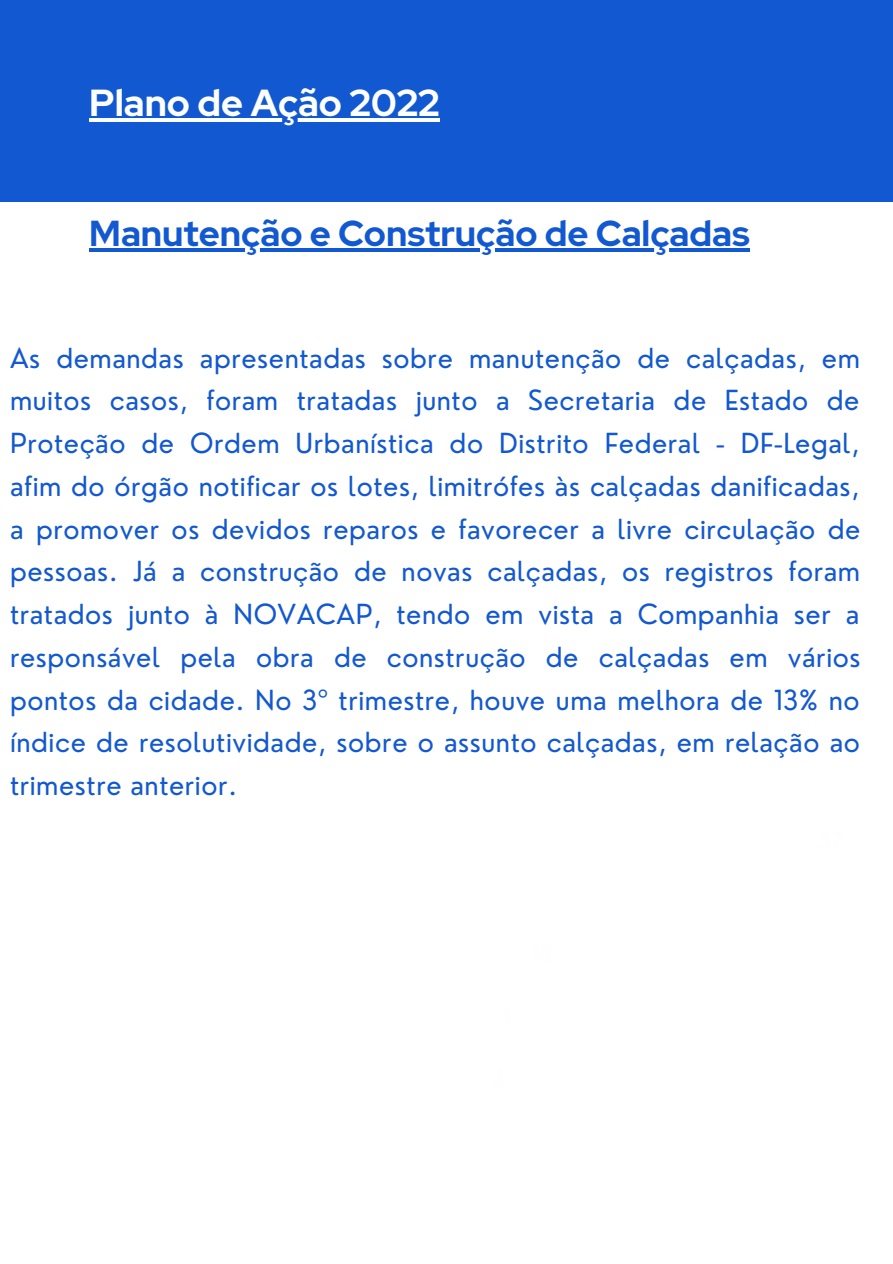
<style>
.page{position:relative;width:893px;height:1264px;background:#fff}
.page>*{position:absolute;margin:0;border:0;box-sizing:border-box;transform-origin:0 0}
.t1{font:700 37.5px "Red Hat Display";color:#fdfefe}
.t2{font:700 36px "Red Hat Display";color:#1258d0}
.t3{font:27px/42.8px "Nourd";letter-spacing:.02em;color:#1258d0;text-align:justify}
</style>
<div class="page">
<div style="left:0;top:0;width:892px;height:201px;background:#1258d0"></div>
<hr style="left:89px;top:119px;width:350px;height:3px;background:#fdfefe">
<hr style="left:89px;top:248px;width:660px;height:4px;background:#1258d0">
<h1 class="t1" style="left:89px;top:78px;width:352px">Plano de Ação 2022</h1>
<h2 class="t2" style="left:89px;top:210px;width:662px">Manutenção e Construção de Calçadas</h2>
<p class="t3" style="left:10px;top:336px;width:852px">As demandas apresentadas sobre manutenção de calçadas, em muitos casos, foram tratadas junto a Secretaria de Estado de Proteção de Ordem Urbanística do Distrito Federal - DF-Legal, afim do órgão notificar os lotes, limitrófes às calçadas danificadas, a promover os devidos reparos e favorecer a livre circulação de pessoas. Já a construção de novas calçadas, os registros foram tratados junto à NOVACAP, tendo em vista a Companhia ser a responsável pela obra de construção de calçadas em vários pontos da cidade. No 3º trimestre, houve uma melhora de 13% no índice de resolutividade, sobre o assunto calçadas, em relação ao trimestre anterior.</p>
</div>
